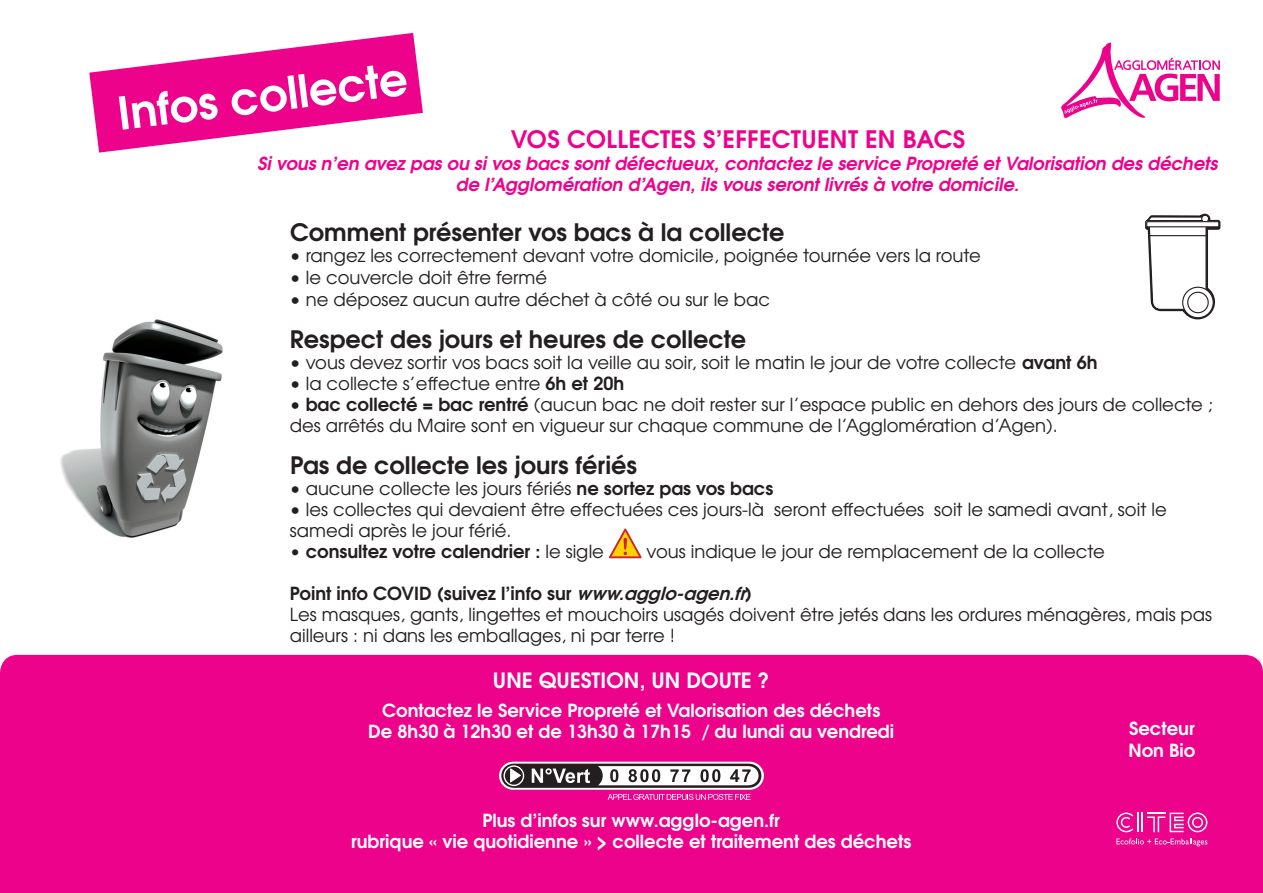
<style>
.page{position:relative;width:1263px;height:893px;background:#fff}
.page>*{position:absolute;margin:0;border:0;box-sizing:border-box;transform-origin:0 0}
.t1{font:700 45px "Te X Gyre Adventor";color:#fff}
.t2{font:700 24px "Te X Gyre Adventor";color:#231f20}
.t3{font:700 24px "Te X Gyre Adventor";letter-spacing:.015em;color:#ed028c}
.t4{font:700 21px "Te X Gyre Adventor";color:#fff}
.t5{font:18px/21px "Te X Gyre Adventor";color:#231f20}
.t6{font:700 18px/21.6px "Te X Gyre Adventor";color:#fff;text-align:center}
.t7{font:italic 700 18px/21.6px "Te X Gyre Adventor";color:#ed028c;text-align:center}
.t8{font:700 18px "Te X Gyre Adventor";color:#231f20}
.s1{font-weight:700}
.s2{font-weight:400}
.s3{font-weight:700;font-style:italic}
</style>
<div class="page">
<img style="left:16px;top:319px;width:424px;height:336px">
<svg style="left:89px;top:33px;width:334px;height:120px"></svg>
<div style="left:0;top:655px;width:1263px;height:238px;background:#ed028c"></div>
<svg style="left:609px;top:528px;width:33px;height:30px"></svg>
<svg style="left:1061px;top:42px;width:159px;height:76px"></svg>
<svg style="left:499px;top:762px;width:265px;height:28px"></svg>
<svg style="left:501px;top:764px;width:260px;height:24px"></svg>
<svg style="left:608px;top:794px;width:143px;height:6px"></svg>
<svg style="left:1145px;top:213px;width:76px;height:107px"></svg>
<div style="left:1147px;top:222px;width:72px;height:5px;background:#fff"></div>
<div style="left:1146px;top:221px;width:73px;height:6px;border:1px solid #231f20"></div>
<hr style="left:1150px;top:235px;width:56px;height:1px;background:#231f20">
<svg style="left:1116px;top:838px;width:91px;height:8px"></svg>
<svg style="left:1116px;top:812px;width:91px;height:20px"></svg>
<h1 class="t1" style="left:113px;top:75px;width:293px;rotate:-7deg">Infos collecte</h1>
<h2 class="t3" style="left:511px;top:118px;width:456px">VOS COLLECTES S’EFFECTUENT EN BACS</h2>
<p class="t7" style="left:258px;top:150px;width:962px">Si vous n’en avez pas ou si vos bacs sont défectueux, contactez le service Propreté et Valorisation des déchets de l’Agglomération d’Agen, ils vous seront livrés à votre domicile.</p>
<h2 class="t2" style="left:290px;top:211px;width:496px">Comment présenter vos bacs à la collecte</h2>
<p class="t5" style="left:290px;top:244px;width:692px">• rangez les correctement devant votre domicile, poignée tournée vers la route</p>
<p class="t5" style="left:290px;top:266px;width:259px">• le couvercle doit être fermé</p>
<p class="t5" style="left:290px;top:287px;width:482px">• ne déposez aucun autre déchet à côté ou sur le bac</p>
<h2 class="t2" style="left:290px;top:318px;width:458px">Respect des jours et heures de collecte</h2>
<p class="t5" style="left:290px;top:350px;width:809px">• vous devez sortir vos bacs soit la veille au soir, soit le matin le jour de votre collecte <span class="s1">avant 6h</span></p>
<p class="t5" style="left:290px;top:371px;width:336px">• la collecte s’effectue entre <span class="s1">6h et 20h</span></p>
<p class="t5" style="left:290px;top:392px;width:925px;line-height:21.6px">• <span class="s1">bac collecté = bac rentré</span> (aucun bac ne doit rester sur l’espace public en dehors des jours de collecte ; des arrêtés du Maire sont en vigueur sur chaque commune de l’Agglomération d’Agen).</p>
<h2 class="t2" style="left:290px;top:445px;width:348px">Pas de collecte les jours fériés</h2>
<p class="t5" style="left:290px;top:477px;width:485px">• aucune collecte les jours fériés <span class="s1">ne sortez pas vos bacs</span></p>
<p class="t5" style="left:290px;top:498px;width:878px">• les collectes qui devaient être effectuées ces jours-là seront effectuées soit le samedi avant, soit le samedi après le jour férié.</p>
<p class="t8" style="left:290px;top:536px;width:316px">• consultez votre calendrier : <span class="s2">le sigle</span></p>
<p class="t5" style="left:647px;top:540px;width:460px">vous indique le jour de remplacement de la collecte</p>
<p class="t5" style="left:290px;top:582px;width:924px"><span class="s1">Point info COVID (suivez l’info sur</span> <span class="s3">www.agglo-agen.fr</span><span class="s1">)<br></span>Les masques, gants, lingettes et mouchoirs usagés doivent être jetés dans les ordures ménagères, mais pas ailleurs : ni dans les emballages, ni par terre !</p>
<p class="t4" style="left:493px;top:662px;width:278px">UNE QUESTION, UN DOUTE ?</p>
<p class="t6" style="left:368px;top:697px;width:527px">Contactez le Service Propreté et Valorisation des déchets<br>De 8h30 à 12h30 et de 13h30 à 17h15 / du lundi au vendredi</p>
<p class="t6" style="left:351px;top:808px;width:562px">Plus d’infos sur www.agglo-agen.fr<br>rubrique « vie quotidienne » &gt; collecte et traitement des déchets</p>
<p class="t6" style="left:1128px;top:716px;width:68px;text-align:left">Secteur<br>Non Bio</p>
</div>
